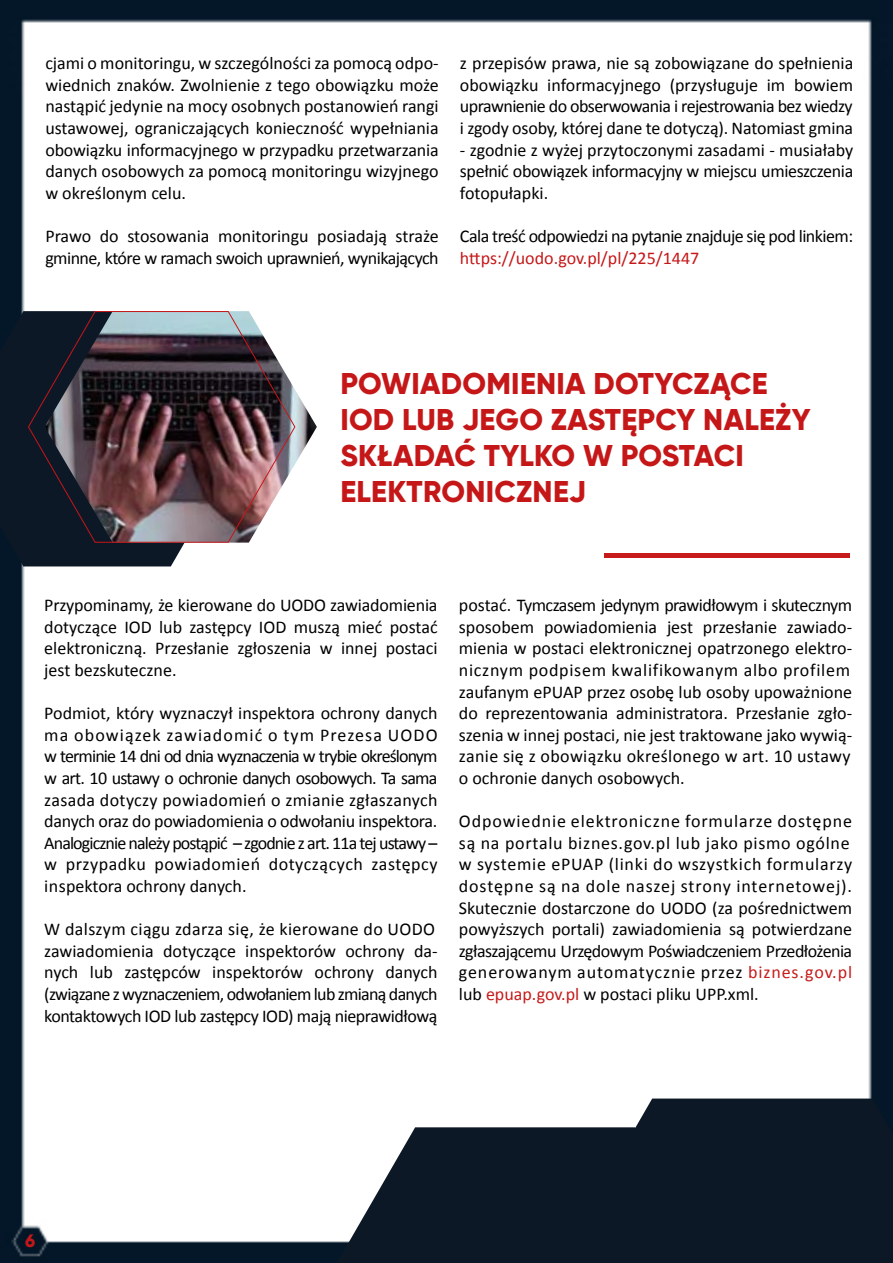
<style>
.page{position:relative;width:893px;height:1263px;background:#fff}
.page>*{position:absolute;margin:0;border:0;box-sizing:border-box;transform-origin:0 0}
.t1{font:800 30px/36px "Gilroy";letter-spacing:.01em;color:#c51718}
.t2{font:18px/21.6px "Calibri";color:#000;text-align:justify}
.t3{font:18px/21.6px "Calibri";letter-spacing:.03em;color:#000}
.t4{font:18px/21.6px "Calibri";letter-spacing:-.025em;color:#000}
.t5{font:18px "Calibri";letter-spacing:-.03em;color:#000}
.t6{font:18px "Calibri";color:#c51718}
.t7{font:800 18px "Gilroy";color:#c51718}
.s1{color:#c61b1a}
</style>
<div class="page">
<img style="left:0;top:0;width:893px;height:1263px">
<svg style="left:0;top:311px;width:244px;height:255px;background:#2a3542"></svg>
<img style="left:296px;top:311px;width:21px;height:232px">
<img style="left:28px;top:310px;width:268px;height:233px">
<div style="left:605px;top:553px;width:245px;height:5px;background:#c61b1a"></div>
<svg style="left:557px;top:1098px;width:336px;height:165px;background:#202a38"></svg>
<svg style="left:337px;top:1127px;width:376px;height:136px;background:#26303d"></svg>
<p class="t2" style="left:45px;top:52px;width:395px">cjami o monitoringu, w szczególności za pomocą odpo&shy;wiednich znaków. Zwolnienie z tego obowiązku może nastąpić jedynie na mocy osobnych postanowień rangi ustawowej, ograniczających konieczność wypełniania obowiązku informacyjnego w przypadku przetwarzania danych osobowych za pomocą monitoringu wizyjnego w określonym celu.</p>
<p class="t4" style="left:45px;top:224px;width:395px">Prawo do stosowania monitoringu posiadają straże gminne, które w ramach swoich uprawnień, wynikających</p>
<p class="t2" style="left:460px;top:52px;width:395px">z przepisów prawa, nie są zobowiązane do spełnienia obowiązku informacyjnego (przysługuje im bowiem uprawnienie do obserwowania i rejestrowania bez wiedzy i zgody osoby, której dane te dotyczą). Natomiast gmina</p>
<p class="t2" style="left:460px;top:138px;width:395px">- zgodnie z wyżej przytoczonymi zasadami - musiałaby spełnić obowiązek informacyjny w miejscu umieszczenia fotopułapki.</p>
<p class="t5" style="left:460px;top:225px;width:395px">Cala treść odpowiedzi na pytanie znajduje się pod linkiem:</p>
<p class="t6" style="left:460px;top:246px;width:241px">https://uodo.gov.pl/pl/225/1447</p>
<h1 class="t1" style="left:340px;top:366px;width:472px">POWIADOMIENIA DOTYCZĄCE<br>IOD LUB JEGO ZASTĘPCY NALEŻY<br>SKŁADAĆ TYLKO W POSTACI<br>ELEKTRONICZNEJ</h1>
<p class="t2" style="left:44px;top:593px;width:395px">Przypominamy, że kierowane do UODO zawiadomienia dotyczące IOD lub zastępcy IOD muszą mieć postać elektroniczną. Przesłanie zgłoszenia w innej postaci jest bezskuteczne.</p>
<p class="t2" style="left:44px;top:701px;width:395px">Podmiot, który wyznaczył inspektora ochrony danych ma obowiązek zawiadomić o tym Prezesa UODO w terminie 14 dni od dnia wyznaczenia w trybie określonym w art. 10 ustawy o ochronie danych osobowych. Ta sama zasada dotyczy powiadomień o zmianie zgłaszanych danych oraz do powiadomienia o odwołaniu inspektora.<br>Analogicznie należy postąpić – zgodnie z art. 11a tej ustawy – w przypadku powiadomień dotyczących zastępcy inspektora ochrony danych.</p>
<p class="t2" style="left:44px;top:917px;width:395px;text-align:left">W dalszym ciągu zdarza się, że kierowane do UODO zawiadomienia dotyczące inspektorów ochrony da&shy;nych lub zastępców inspektorów ochrony danych (związane z wyznaczeniem, odwołaniem lub zmianą danych kontaktowych IOD lub zastępcy IOD) mają nieprawidłową</p>
<p class="t2" style="left:459px;top:593px;width:395px">postać. Tymczasem jedynym prawidłowym i skutecznym sposobem powiadomienia jest przesłanie zawiado&shy;mienia w postaci elektronicznej opatrzonego elektro&shy;nicznym podpisem kwalifikowanym albo profilem zaufanym ePUAP przez osobę lub osoby upoważnione do reprezentowania administratora. Przesłanie zgło&shy;szenia w innej postaci, nie jest traktowane jako wywią&shy;zanie się z obowiązku określonego w art. 10 ustawy o ochronie danych osobowych.</p>
<p class="t3" style="left:459px;top:809px;width:395px">Odpowiednie elektroniczne formularze dostępne są na portalu biznes.gov.pl lub jako pismo ogólne w systemie ePUAP (linki do wszystkich formularzy dostępne są na dole naszej strony internetowej).<br>Skutecznie dostarczone do UODO (za pośrednictwem powyższych portali) zawiadomienia są potwierdzane zgłaszającemu Urzędowym Poświadczeniem Przedłożenia generowanym automatycznie przez <span class="s1">biznes.gov.pl </span>lub <span class="s1">epuap.gov.pl</span> w postaci pliku UPP.xml.</p>
<p class="t7" style="left:25px;top:1229px;width:12px">6</p>
</div>
